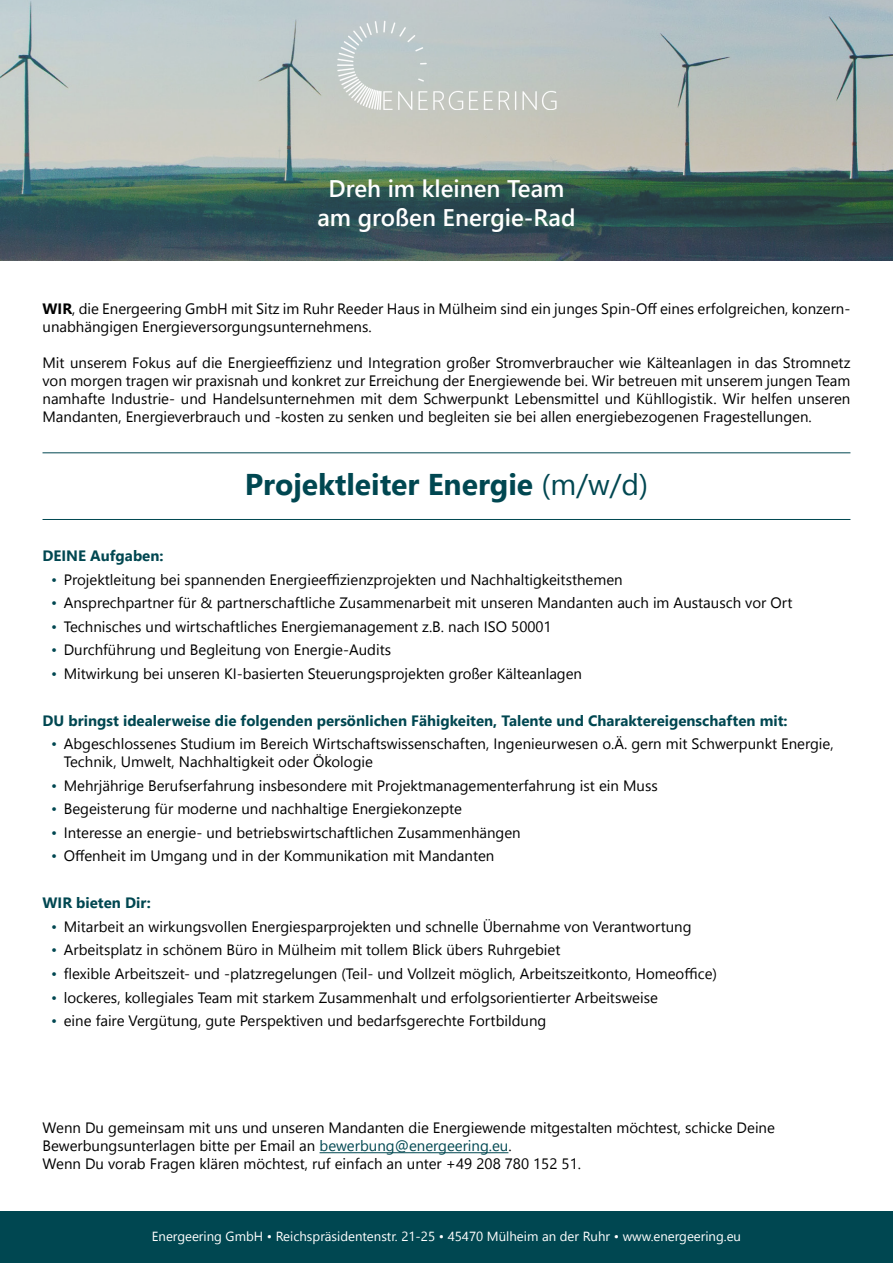
<style>
.page{position:relative;width:893px;height:1263px;background:#fff}
.page>*{position:absolute;margin:0;border:0;box-sizing:border-box;transform-origin:0 0}
.t1{font:700 30px "Segoe UI";color:#004751}
.t2{font:600 24px/28.8px "Segoe UI";color:#fff;text-align:center}
.t3{font:15px/18px "Segoe UI";color:#000}
.t4{font:700 15px "Segoe UI";color:#004751}
.t5{font:13.2px "Segoe UI";color:#fff}
.s1{font-weight:700}
.s2{font-weight:400}
.s3{color:#004751}
</style>
<div class="page">
<hr style="left:43px;top:452px;width:807px;height:1px;background:#004751">
<hr style="left:43px;top:519px;width:807px;height:1px;background:#004751">
<img style="left:0;top:0;width:893px;height:261px">
<hr style="left:320px;top:1152px;width:188px;height:1px;background:#004751">
<div style="left:0;top:1212px;width:893px;height:51px;background:#004751"></div>
<img style="left:336px;top:18px;width:221px;height:92px">
<h2 class="t2" style="left:317px;top:173px;width:260px">Dreh im kleinen Team am großen Energie-Rad</h2>
<p class="t3" style="left:43px;top:299px;width:809px"><span class="s1">WIR</span>, die Energeering GmbH mit Sitz im Ruhr Reeder Haus in Mülheim sind ein junges Spin-Off eines erfolgreichen, konzern&shy;unabhängigen Energieversorgungsunternehmens.</p>
<p class="t3" style="left:43px;top:353px;width:809px;text-align:justify">Mit unserem Fokus auf die Energieeffizienz und Integration großer Stromverbraucher wie Kälteanlagen in das Stromnetz von morgen tragen wir praxisnah und konkret zur Erreichung der Energiewende bei. Wir betreuen mit unserem jungen Team namhafte Industrie- und Handelsunternehmen mit dem Schwerpunkt Lebensmittel und Kühllogistik. Wir helfen unseren Mandanten, Energieverbrauch und -kosten zu senken und begleiten sie bei allen energiebezogenen Fragestellungen.</p>
<h1 class="t1" style="left:245px;top:462px;width:405px">Projektleiter Energie <span class="s2">(m/w/d)</span></h1>
<p class="t4" style="left:43px;top:544px;width:123px">DEINE Aufgaben:</p>
<p class="t3" style="left:51px;top:570px;width:573px"><span class="s3">•</span> Projektleitung bei spannenden Energieeffizienzprojekten und Nachhaltigkeitsthemen</p>
<p class="t3" style="left:51px;top:593px;width:743px"><span class="s3">•</span> Ansprechpartner für &amp; partnerschaftliche Zusammenarbeit mit unseren Mandanten auch im Austausch vor Ort</p>
<p class="t3" style="left:51px;top:617px;width:502px"><span class="s3">•</span> Technisches und wirtschaftliches Energiemanagement z.B. nach ISO 50001</p>
<p class="t3" style="left:51px;top:640px;width:342px"><span class="s3">•</span> Durchführung und Begleitung von Energie-Audits</p>
<p class="t3" style="left:51px;top:664px;width:533px"><span class="s3">•</span> Mitwirkung bei unseren KI-basierten Steuerungsprojekten großer Kälteanlagen</p>
<p class="t4" style="left:43px;top:709px;width:746px">DU bringst idealerweise die folgenden persönlichen Fähigkeiten, Talente und Charaktereigenschaften mit:</p>
<p class="t3" style="left:64px;top:734px;width:771px;text-indent:-13px"><span class="s3">•</span> Abgeschlossenes Studium im Bereich Wirtschaftswissenschaften, Ingenieurwesen o.Ä. gern mit Schwerpunkt Energie,<br>Technik, Umwelt, Nachhaltigkeit oder Ökologie</p>
<p class="t3" style="left:51px;top:776px;width:608px"><span class="s3">•</span> Mehrjährige Berufserfahrung insbesondere mit Projektmanagementerfahrung ist ein Muss</p>
<p class="t3" style="left:51px;top:799px;width:412px"><span class="s3">•</span> Begeisterung für moderne und nachhaltige Energiekonzepte</p>
<p class="t3" style="left:51px;top:823px;width:471px"><span class="s3">•</span> Interesse an energie- und betriebswirtschaftlichen Zusammenhängen</p>
<p class="t3" style="left:51px;top:846px;width:445px"><span class="s3">•</span> Offenheit im Umgang und in der Kommunikation mit Mandanten</p>
<p class="t4" style="left:43px;top:892px;width:110px">WIR bieten Dir:</p>
<p class="t3" style="left:51px;top:917px;width:642px"><span class="s3">•</span> Mitarbeit an wirkungsvollen Energiesparprojekten und schnelle Übernahme von Verantwortung</p>
<p class="t3" style="left:51px;top:940px;width:511px"><span class="s3">•</span> Arbeitsplatz in schönem Büro in Mülheim mit tollem Blick übers Ruhrgebiet</p>
<p class="t3" style="left:51px;top:964px;width:667px"><span class="s3">•</span> flexible Arbeitszeit- und -platzregelungen (Teil- und Vollzeit möglich, Arbeitszeitkonto, Homeoffice)</p>
<p class="t3" style="left:51px;top:987px;width:608px"><span class="s3">•</span> lockeres, kollegiales Team mit starkem Zusammenhalt und erfolgsorientierter Arbeitsweise</p>
<p class="t3" style="left:51px;top:1011px;width:497px"><span class="s3">•</span> eine faire Vergütung, gute Perspektiven und bedarfsgerechte Fortbildung</p>
<p class="t3" style="left:43px;top:1118px;width:734px">Wenn Du gemeinsam mit uns und unseren Mandanten die Energiewende mitgestalten möchtest, schicke Deine<br>Bewerbungsunterlagen bitte per Email an <span class="s3">bewerbung@energeering.eu</span>.<br>Wenn Du vorab Fragen klären möchtest, ruf einfach an unter +49 208 780 152 51.</p>
<p class="t5" style="left:152px;top:1226px;width:591px">Energeering GmbH • Reichspräsidentenstr. 21‐25 • 45470 Mülheim an der Ruhr • www.energeering.eu</p>
</div>
